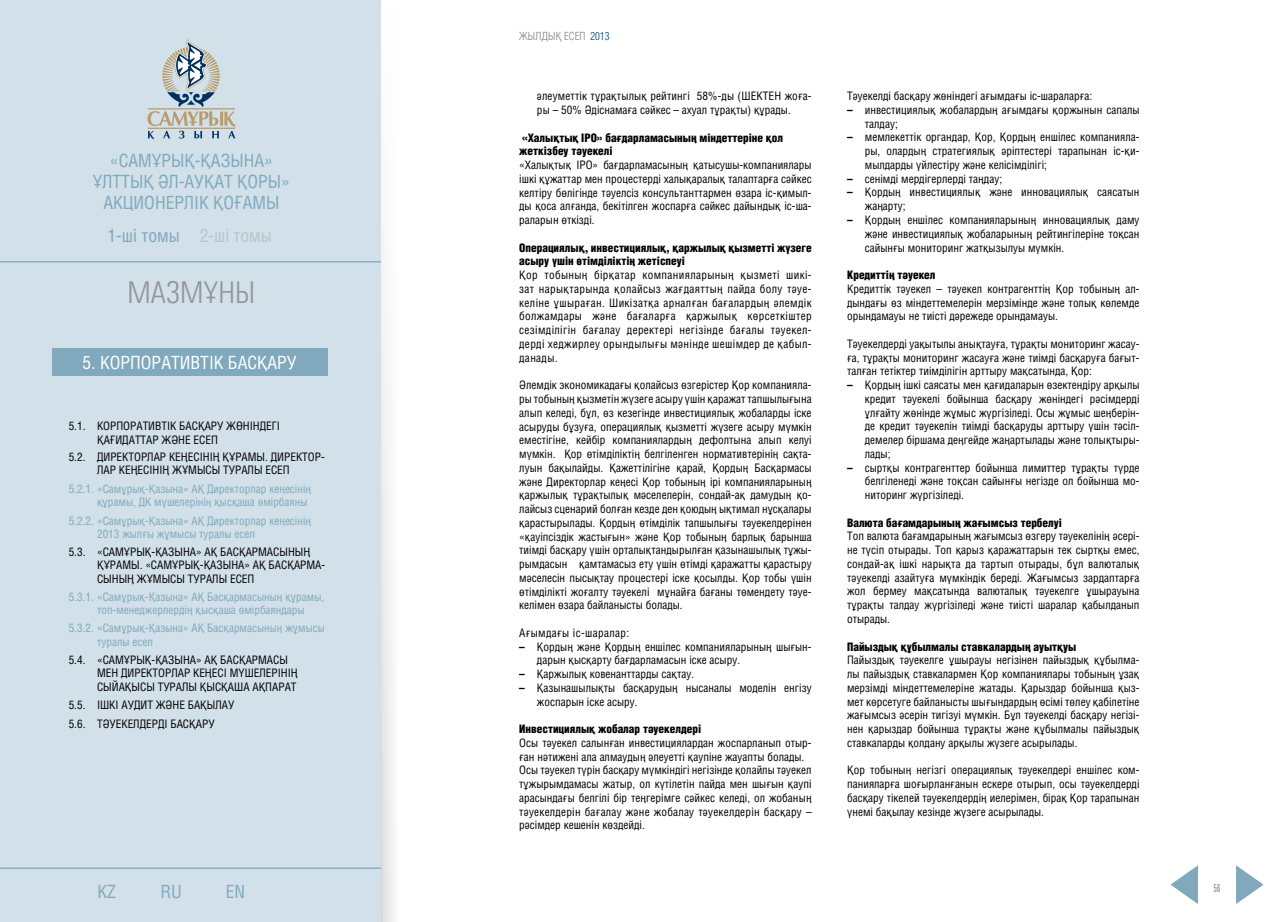
<style>
.page{position:relative;width:1276px;height:922px;background:#fff}
.page>*{position:absolute;margin:0;border:0;box-sizing:border-box;transform-origin:0 0}
.t1{font:300 condensed 30px "DS Partner";color:#939598}
.t2{font:17.5px/21px "KTT AG Letterica Condensed";color:#80a9bd;text-align:center}
.t3{font:17.5px "KTT AG Letterica Condensed";color:#fff}
.t4{font:11.25px/13.8px "KTT AG Letterica Condensed";color:#000;text-align:justify}
.t5{font:11.25px/13.5px "KTT AG Letterica Condensed";color:#80a9bd}
.t6{font:300 condensed 11.25px/13.8px "KTT AG Letterica";color:#000}
.t7{font:11.25px "KTT AG Letterica Condensed";letter-spacing:.03em;color:#000}
.t8{font:300 condensed 11.25px "Kz Helios";color:#808285}
.t9{font:11.25px "Unicum Cond Light C";color:#808285}
.s1{color:#808285}
.s2{font-family:"Helios Cond Light C";font-weight:400;font-stretch:normal;color:#00447c}
.s3{font-family:"KTT AG Letterica";font-weight:300;font-stretch:condensed}
</style>
<div class="page">
<div style="left:0;top:0;width:381px;height:921px;background:#d1e0e9"></div>
<div style="left:52px;top:348px;width:275px;height:27px;background:#80a9bd"></div>
<svg style="left:147px;top:39px;width:88px;height:100px"></svg>
<hr style="left:0;top:867px;width:381px;height:1px;background:#80a9bd">
<hr style="left:0;top:261px;width:381px;height:1px;background:#80a9bd">
<svg style="left:1236px;top:865px;width:27px;height:38px"></svg>
<svg style="left:1170px;top:865px;width:28px;height:38px"></svg>
<div style="left:381px;top:0;width:17px;height:921px;background:linear-gradient(to bottom,#fefefe,#ececec)"></div>
<h2 class="t2" style="left:93px;top:150px;width:199px">«САМҰРЫҚ-ҚАЗЫНА»<br>ҰЛТТЫҚ ӘЛ-АУҚАТ ҚОРЫ»<br>АКЦИОНЕРЛІК ҚОҒАМЫ</h2>
<h2 class="t2" style="left:107px;top:225px;width:166px">1-шi томы <span class="s1">2-шi томы</span></h2>
<h1 class="t1" style="left:127px;top:275px;width:129px">МАЗМҰНЫ</h1>
<h2 class="t3" style="left:83px;top:352px;width:216px">5. КОРПОРАТИВТІК БАСҚАРУ</h2>
<p class="t4" style="left:97px;top:419px;width:184px;text-indent:-28px">5.1. КОРПОРАТИВТІК БАСҚАРУ ЖӨНІНДЕГІ<br>ҚАҒИДАТТАР ЖӘНЕ ЕСЕП</p>
<p class="t4" style="left:69px;top:449px;width:258px;text-align:center">5.2. ДИРЕКТОРЛАР КЕҢЕСІНІҢ ҚҰРАМЫ. ДИРЕКТОР-<br>ЛАР КЕҢЕСІНІҢ ЖҰМЫСЫ ТУРАЛЫ ЕСЕП</p>
<p class="t5" style="left:97px;top:481px;width:216px;text-indent:-28px">5.2.1. «Самұрық-Қазына» АҚ Директорлар кеңесінің құрамы, ДК мүшелерінің қысқаша өмірбаяны</p>
<p class="t5" style="left:97px;top:513px;width:216px;text-indent:-28px">5.2.2. «Самұрық-Қазына» АҚ Директорлар кеңесінің<br>2013 жылғы жұмысы туралы есеп</p>
<p class="t4" style="left:97px;top:544px;width:230px;text-align:left;text-indent:-28px">5.3. «САМҰРЫҚ-ҚАЗЫНА» АҚ БАСҚАРМАСЫНЫҢ<br>ҚҰРАМЫ. «САМҰРЫҚ-ҚАЗЫНА» АҚ БАСҚАРМА-<br>СЫНЫҢ ЖҰМЫСЫ ТУРАЛЫ ЕСЕП</p>
<p class="t5" style="left:97px;top:589px;width:229px;text-indent:-28px">5.3.1. «Самұрық-Қазына» АҚ Басқармасының құрамы, топ-менеджерлердің қысқаша өмірбаяндары</p>
<p class="t5" style="left:97px;top:621px;width:229px;text-indent:-28px">5.3.2. «Самұрық-Қазына» АҚ Басқармасының жұмысы туралы есеп</p>
<p class="t4" style="left:97px;top:652px;width:202px;text-align:left;text-indent:-28px">5.4. «САМҰРЫҚ-ҚАЗЫНА» АҚ БАСҚАРМАСЫ<br>МЕН ДИРЕКТОРЛАР КЕҢЕСІ МҮШЕЛЕРІНІҢ<br>СЫЙАҚЫСЫ ТУРАЛЫ ҚЫСҚАША АҚПАРАТ</p>
<p class="t4" style="left:69px;top:694px;width:167px;line-height:19px">5.5. ІШКІ АУДИТ ЖӘНЕ БАҚЫЛАУ<br>5.6. ТӘУЕКЕЛДЕРДІ БАСҚАРУ</p>
<h2 class="t2" style="left:97px;top:881px;width:20px">KZ</h2>
<h2 class="t2" style="left:160px;top:881px;width:23px">RU</h2>
<h2 class="t2" style="left:226px;top:881px;width:21px">EN</h2>
<p class="t8" style="left:519px;top:30px;width:92px">ЖЫЛДЫҚ ЕСЕП <span class="s2">2013</span></p>
<p class="t4" style="left:537px;top:89px;width:276px">әлеуметтік тұрақтылық рейтингі 58%-ды (ШЕКТЕН жоға&shy;ры – 50% Әдіснамаға сәйкес – ахуал тұрақты) құрады.</p>
<p class="t6" style="left:519px;top:130px;width:265px">«Халықтық IPO» бағдарламасының міндеттеріне қол жеткізбеу тәуекелі</p>
<p class="t4" style="left:519px;top:158px;width:294px">«Халықтық IPO» бағдарламасының қатысушы-компаниялары ішкі құжаттар мен процестерді халықаралық талаптарға сәйкес келтіру бөлігінде тәуелсіз консультанттармен өзара іс-қимыл&shy;ды қоса алғанда, бекітілген жоспарға сәйкес дайындық іс-ша&shy;раларын өткізді.</p>
<p class="t6" style="left:519px;top:240px;width:294px">Операциялық, инвестициялық, қаржылық қызметті жүзеге асыру үшін өтімділіктің жетіспеуі</p>
<p class="t4" style="left:519px;top:268px;width:294px">Қор тобының бірқатар компанияларының қызметі шикі&shy;зат нарықтарында қолайсыз жағдаяттың пайда болу тәуе&shy;келіне ұшыраған. Шикізатқа арналған бағалардың әлемдік болжамдары және бағаларға қаржылық көрсеткіштер сезімділігін бағалау деректері негізінде бағалы тәуекел&shy;дерді хеджирлеу орындылығы мәнінде шешімдер де қабыл&shy;данады.</p>
<p class="t4" style="left:519px;top:378px;width:294px">Әлемдік экономикадағы қолайсыз өзгерістер Қор компанияла&shy;ры тобының қызметін жүзеге асыру үшін қаражат тапшылығына алып келеді, бұл, өз кезегінде инвестициялық жобаларды іске асыруды бұзуға, операциялық қызметті жүзеге асыру мүмкін еместігіне, кейбір компаниялардың дефолтына алып келуі мүмкін. Қор өтімділіктің белгіленген нормативтерінің сақта&shy;луын бақылайды. Қажеттілігіне қарай, Қордың Басқармасы және Директорлар кеңесі Қор тобының ірі компанияларының қаржылық тұрақтылық мәселелерін, сондай-ақ дамудың қо&shy;лайсыз сценарий болған кезде ден қоюдың ықтимал нұсқалары қарастырылады. Қордың өтімділік тапшылығы тәуекелдерінен «қауіпсіздік жастығын» және Қор тобының барлық барынша тиімді басқару үшін орталықтандырылған қазынашылық тұжы&shy;рымдасын қамтамасыз ету үшін өтімді қаражатты қарастыру мәселесін пысықтау процестері іске қосылды. Қор тобы үшін өтімділікті жоғалту тәуекелі мұнайға бағаны төмендету тәуе&shy;келімен өзара байланысты болады.</p>
<p class="t7" style="left:519px;top:626px;width:111px">Ағымдағы іс-шаралар:</p>
<p class="t4" style="left:537px;top:639px;width:276px;text-indent:-18px"><span class="s3">–</span> Қордың және Қордың еншілес компанияларының шығын&shy;дарын қысқарту бағдарламасын іске асыру.</p>
<p class="t4" style="left:519px;top:667px;width:176px"><span class="s3">–</span> Қаржылық ковенанттарды сақтау.</p>
<p class="t4" style="left:537px;top:680px;width:276px;text-indent:-18px"><span class="s3">–</span> Қазынашылықты басқарудың нысаналы моделін енгізу жоспарын іске асыру.</p>
<p class="t6" style="left:519px;top:721px;width:183px">Инвестициялық жобалар тәуекелдері</p>
<p class="t4" style="left:519px;top:735px;width:294px;text-align:left">Осы тәуекел салынған инвестициялардан жоспарланып отыр&shy;ған нәтижені ала алмаудың әлеуетті қаупіне жауапты болады.<br>Осы тәуекел түрін басқару мүмкіндігі негізінде қолайлы тәуекел тұжырымдамасы жатыр, ол күтілетін пайда мен шығын қаупі арасындағы белгілі бір теңгерімге сәйкес келеді, ол жобаның тәуекелдерін бағалау және жобалау тәуекелдерін басқару – рәсімдер кешенін көздейді.</p>
<p class="t4" style="left:847px;top:89px;width:247px">Тәуекелді басқару жөніндегі ағымдағы іс-шараларға:</p>
<p class="t4" style="left:865px;top:103px;width:276px;text-indent:-18px"><span class="s3">–</span> инвестициялық жобалардың ағымдағы қоржынын сапалы талдау;</p>
<p class="t4" style="left:865px;top:130px;width:276px;text-indent:-18px"><span class="s3">–</span> мемлекеттік органдар, Қор, Қордың еншілес компанияла&shy;ры, олардың стратегиялық әріптестері тарапынан іс-қи&shy;мылдарды үйлестіру және келісімділігі;</p>
<p class="t4" style="left:847px;top:172px;width:156px"><span class="s3">–</span> сенімді мердігерлерді таңдау;</p>
<p class="t4" style="left:865px;top:185px;width:276px;text-indent:-18px"><span class="s3">–</span> Қордың инвестициялық және инновациялық саясатын жаңарту;</p>
<p class="t4" style="left:865px;top:213px;width:276px;text-indent:-18px"><span class="s3">–</span> Қордың еншілес компанияларының инновациялық даму және инвестициялық жобаларының рейтингілеріне тоқсан сайынғы мониторинг жатқызылуы мүмкін.</p>
<p class="t6" style="left:847px;top:268px;width:90px">Кредиттің тәуекел</p>
<p class="t4" style="left:847px;top:281px;width:294px">Кредиттік тәуекел – тәуекел контрагенттің Қор тобының ал&shy;дындағы өз міндеттемелерін мерзімінде және толық көлемде орындамауы не тиісті дәрежеде орындамауы.</p>
<p class="t4" style="left:847px;top:336px;width:294px">Тәуекелдерді уақытылы анықтауға, тұрақты мониторинг жасау&shy;ға, тұрақты мониторинг жасауға және тиімді басқаруға бағыт&shy;талған тетіктер тиімділігін арттыру мақсатында, Қор:</p>
<p class="t4" style="left:865px;top:378px;width:276px;text-indent:-18px"><span class="s3">–</span> Қордың ішкі саясаты мен қағидаларын өзектендіру арқылы кредит тәуекелі бойынша басқару жөніндегі рәсімдерді ұлғайту жөнінде жұмыс жүргізіледі. Осы жұмыс шеңберін&shy;де кредит тәуекелін тиімді басқаруды арттыру үшін тәсіл&shy;демелер біршама деңгейде жаңартылады және толықтыры&shy;лады;</p>
<p class="t4" style="left:865px;top:460px;width:276px;text-indent:-18px"><span class="s3">–</span> сыртқы контрагенттер бойынша лимиттер тұрақты түрде белгіленеді және тоқсан сайынғы негізде ол бойынша мо&shy;ниторинг жүргізіледі.</p>
<p class="t6" style="left:847px;top:515px;width:216px">Валюта бағамдарының жағымсыз тербелуі</p>
<p class="t4" style="left:847px;top:529px;width:294px">Топ валюта бағамдарының жағымсыз өзгеру тәуекелінің әсері&shy;не түсіп отырады. Топ қарыз қаражаттарын тек сыртқы емес, сондай-ақ ішкі нарықта да тартып отырады, бұл валюталық тәуекелді азайтуға мүмкіндік береді. Жағымсыз зардаптарға жол бермеу мақсатында валюталық тәуекелге ұшырауына тұрақты талдау жүргізіледі және тиісті шаралар қабылданып отырады.</p>
<p class="t6" style="left:847px;top:639px;width:231px">Пайыздық құбылмалы ставкалардың ауытқуы</p>
<p class="t4" style="left:847px;top:653px;width:294px">Пайыздық тәуекелге ұшырауы негізінен пайыздық құбылма&shy;лы пайыздық ставкалармен Қор компаниялары тобының ұзақ мерзімді міндеттемелеріне жатады. Қарыздар бойынша қыз&shy;мет көрсетуге байланысты шығындардың өсімі төлеу қабілетіне жағымсыз әсерін тигізуі мүмкін. Бұл тәуекелді басқару негізі&shy;нен қарыздар бойынша тұрақты және құбылмалы пайыздық ставкаларды қолдану арқылы жүзеге асырылады.</p>
<p class="t4" style="left:847px;top:763px;width:294px">Қор тобының негізгі операциялық тәуекелдері еншілес ком&shy;панияларға шоғырланғанын ескере отырып, осы тәуекелдерді басқару тікелей тәуекелдердің иелерімен, бірақ Қор тарапынан үнемі бақылау кезінде жүзеге асырылады.</p>
<p class="t9" style="left:1214px;top:881px;width:8px">56</p>
</div>
